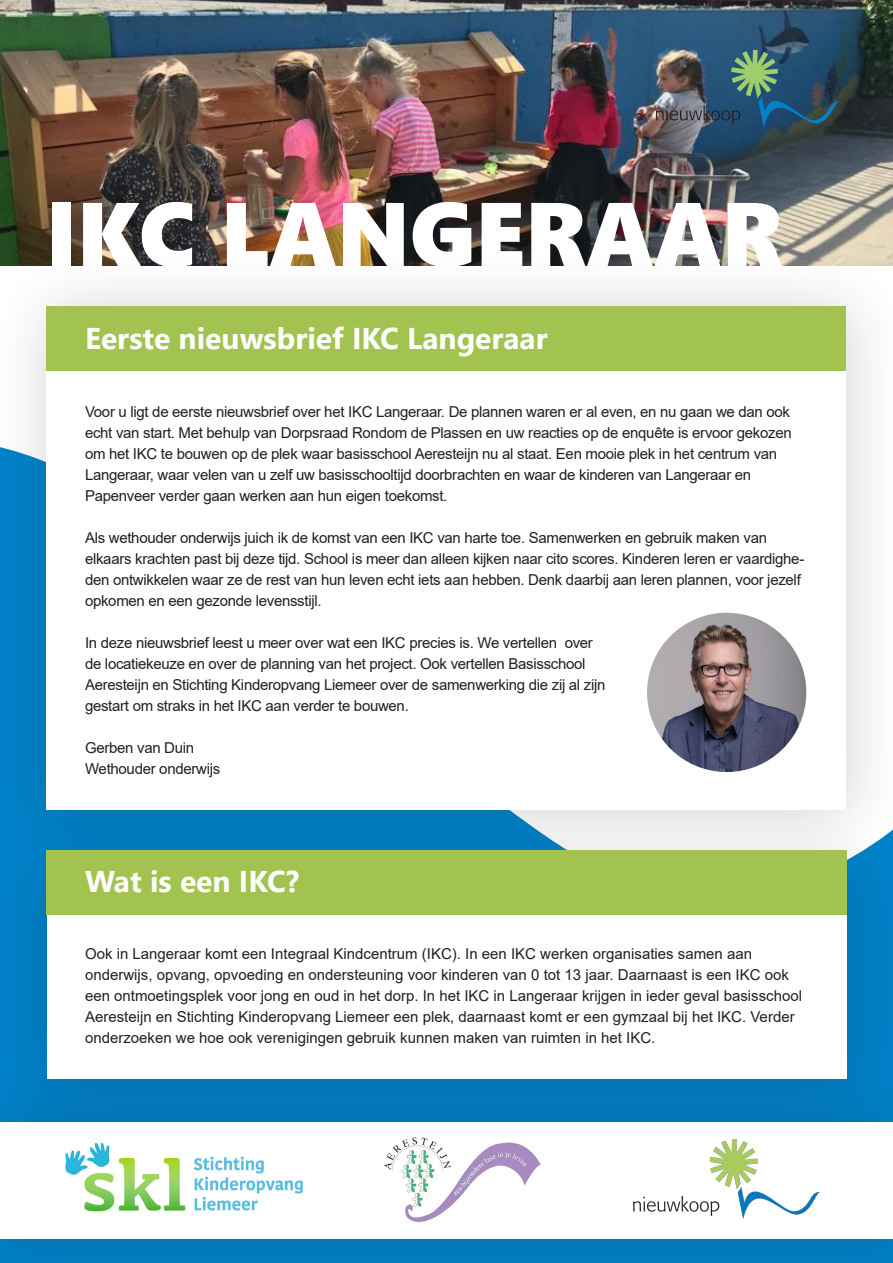
<style>
.page{position:relative;width:893px;height:1263px;background:#fff}
.page>*{position:absolute;margin:0;border:0;box-sizing:border-box;transform-origin:0 0}
.t1{font:90px "Segoe UI Black";color:#fff}
.t2{font:700 30px "Segoe UI";color:#fff}
.t3{font:15px/21px "Arial";letter-spacing:-.02em;color:#231f20;text-align:justify}
.t4{font:15px/21px "Arial";color:#231f20}
</style>
<div class="page">
<img style="left:0;top:0;width:893px;height:247px">
<img style="left:656px;top:50px;width:183px;height:78px">
<div style="left:0;top:247px;width:893px;height:628px;background:#231f20;opacity:.2"></div>
<div style="left:47px;top:306px;width:799px;height:504px;background:#fff"></div>
<div style="left:47px;top:306px;width:799px;height:64px;background:#a2c350"></div>
<div style="left:0;top:1063px;width:893px;height:200px;background:#027abc"></div>
<div style="left:0;top:1122px;width:893px;height:116px;background:#fff"></div>
<img style="left:65px;top:1144px;width:238px;height:68px">
<img style="left:384px;top:1144px;width:157px;height:78px">
<img style="left:633px;top:1144px;width:187px;height:74px">
<img style="left:647px;top:613px;width:159px;height:159px;border-radius:80px">
<div style="left:0;top:807px;width:893px;height:337px;background:#231f20;opacity:.2"></div>
<div style="left:47px;top:865px;width:799px;height:214px;background:#fff"></div>
<div style="left:46px;top:851px;width:800px;height:64px;background:#a2c350"></div>
<p class="t1" style="left:45px;top:169px;width:739px">IKC LANGERAAR</p>
<p class="t2" style="left:85px;top:314px;width:464px">Eerste nieuwsbrief IKC Langeraar</p>
<p class="t3" style="left:85px;top:401px;width:708px">Voor u ligt de eerste nieuwsbrief over het IKC Langeraar. De plannen waren er al even, en nu gaan we dan ook echt van start. Met behulp van Dorpsraad Rondom de Plassen en uw reacties op de enquête is ervoor gekozen om het IKC te bouwen op de plek waar basisschool Aeresteijn nu al staat. Een mooie plek in het centrum van</p>
<p class="t3" style="left:85px;top:464px;width:668px">Langeraar, waar velen van u zelf uw basisschooltijd doorbrachten en waar de kinderen van Langeraar en</p>
<p class="t3" style="left:85px;top:485px;width:364px">Papenveer verder gaan werken aan hun eigen toekomst.</p>
<p class="t3" style="left:85px;top:527px;width:721px;text-align:left">Als wethouder onderwijs juich ik de komst van een IKC van harte toe. Samenwerken en gebruik maken van elkaars krachten past bij deze tijd. School is meer dan alleen kijken naar cito scores. Kinderen leren er vaardighe&shy;den ontwikkelen waar ze de rest van hun leven echt iets aan hebben. Denk daarbij aan leren plannen, voor jezelf opkomen en een gezonde levensstijl.</p>
<p class="t3" style="left:85px;top:632px;width:509px">In deze nieuwsbrief leest u meer over wat een IKC precies is. We vertellen over</p>
<p class="t3" style="left:85px;top:653px;width:502px">de locatiekeuze en over de planning van het project. Ook vertellen Basisschool</p>
<p class="t3" style="left:85px;top:674px;width:522px">Aeresteijn en Stichting Kinderopvang Liemeer over de samenwerking die zij al zijn</p>
<p class="t3" style="left:85px;top:695px;width:325px">gestart om straks in het IKC aan verder te bouwen.</p>
<p class="t3" style="left:85px;top:737px;width:111px">Gerben van Duin</p>
<p class="t3" style="left:85px;top:758px;width:137px">Wethouder onderwijs</p>
<p class="t2" style="left:85px;top:857px;width:216px">Wat is een IKC?</p>
<p class="t4" style="left:85px;top:943px;width:668px">Ook in Langeraar komt een Integraal Kindcentrum (IKC). In een IKC werken organisaties samen aan</p>
<p class="t4" style="left:85px;top:964px;width:719px">onderwijs, opvang, opvoeding en ondersteuning voor kinderen van 0 tot 13 jaar. Daarnaast is een IKC ook een ontmoetingsplek voor jong en oud in het dorp. In het IKC in Langeraar krijgen in ieder geval basisschool Aeresteijn en Stichting Kinderopvang Liemeer een plek, daarnaast komt er een gymzaal bij het IKC. Verder onderzoeken we hoe ook verenigingen gebruik kunnen maken van ruimten in het IKC.</p>
</div>
